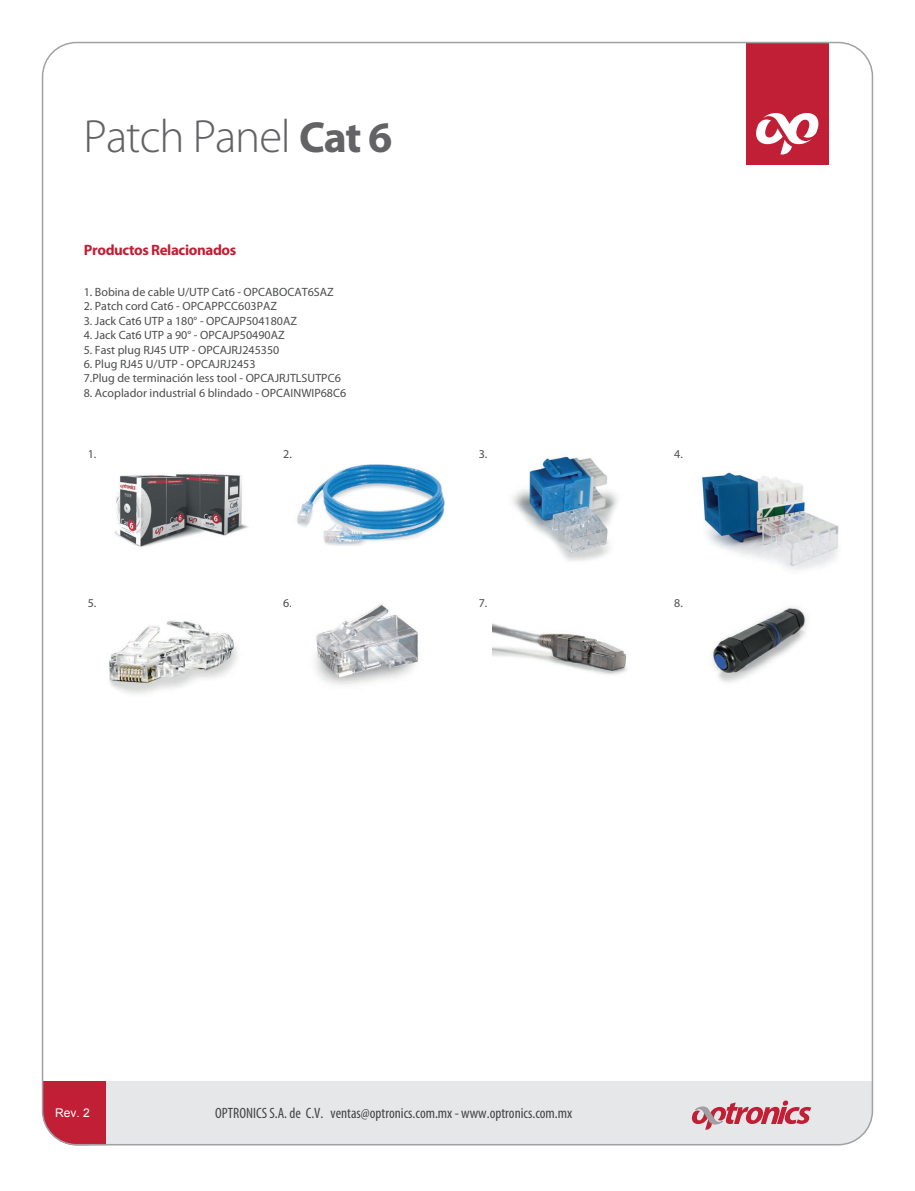
<style>
.page{position:relative;width:915px;height:1191px;background:#fff}
.page>*{position:absolute;margin:0;border:0;box-sizing:border-box;transform-origin:0 0}
.t1{font:300 46.8px "Myriad Pro";letter-spacing:-.025em;color:#636366}
.t2{font:condensed 15px "Myriad Pro";color:#424545}
.t3{font:700 15px "Myriad Pro";letter-spacing:-.025em;color:#c11f35}
.t4{font:12px/14.4px "Myriad Pro";color:#4b4c4d}
.t5{font:12px "Arial";color:#fff}
.s1{font-weight:700;font-size:43.65px}
</style>
<div class="page">
<img style="left:41px;top:518px;width:196px;height:266px">
<img style="left:701px;top:396px;width:173px;height:238px">
<img style="left:79px;top:473px;width:170px;height:102px">
<img style="left:701px;top:589px;width:139px;height:94px">
<img style="left:297px;top:464px;width:148px;height:82px">
<img style="left:513px;top:456px;width:105px;height:105px">
<div style="left:106px;top:1081px;width:766px;height:64px;background:#e6e7e9"></div>
<div style="left:43px;top:1081px;width:63px;height:64px;background:#c11f35"></div>
<svg style="left:691px;top:1100px;width:120px;height:29px"></svg>
<div style="left:746px;top:43px;width:82px;height:122px;background:#c11f35"></div>
<svg style="left:756px;top:113px;width:62px;height:41px"></svg>
<img style="left:315px;top:604px;width:104px;height:81px">
<img style="left:492px;top:623px;width:135px;height:52px">
<h1 class="t1" style="left:84px;top:110px;width:310px">Patch Panel <span class="s1">Cat 6</span></h1>
<p class="t3" style="left:84px;top:240px;width:154px">Productos Relacionados</p>
<p class="t4" style="left:84px;top:284px;width:251px">1. Bobina de cable U/UTP Cat6 - OPCABOCAT6SAZ</p>
<p class="t4" style="left:84px;top:299px;width:195px">2. Patch cord Cat6 - OPCAPPCC603PAZ</p>
<p class="t4" style="left:84px;top:313px;width:215px">3. Jack Cat6 UTP a 180° - OPCAJP504180AZ</p>
<p class="t4" style="left:84px;top:328px;width:202px">4. Jack Cat6 UTP a 90° - OPCAJP50490AZ</p>
<p class="t4" style="left:84px;top:342px;width:197px">5. Fast plug RJ45 UTP - OPCAJRJ245350</p>
<p class="t4" style="left:84px;top:356px;width:258px">6. Plug RJ45 U/UTP - OPCAJRJ2453<br>7.Plug de terminación less tool - OPCAJRJTLSUTPC6</p>
<p class="t4" style="left:84px;top:385px;width:264px">8. Acoplador industrial 6 blindado - OPCAINWIP68C6</p>
<p class="t4" style="left:88px;top:446px;width:10px">1.</p>
<p class="t4" style="left:283px;top:446px;width:10px">2.</p>
<p class="t4" style="left:478px;top:446px;width:10px">3.</p>
<p class="t4" style="left:674px;top:446px;width:10px">4.</p>
<p class="t4" style="left:88px;top:595px;width:10px">5.</p>
<p class="t4" style="left:283px;top:595px;width:10px">6.</p>
<p class="t4" style="left:478px;top:595px;width:10px">7.</p>
<p class="t4" style="left:674px;top:595px;width:10px">8.</p>
<p class="t5" style="left:55px;top:1104px;width:36px">Rev. 2</p>
<p class="t2" style="left:215px;top:1104px;width:358px">OPTRONICS S.A. de C.V. ventas@optronics.com.mx - www.optronics.com.mx</p>
</div>
